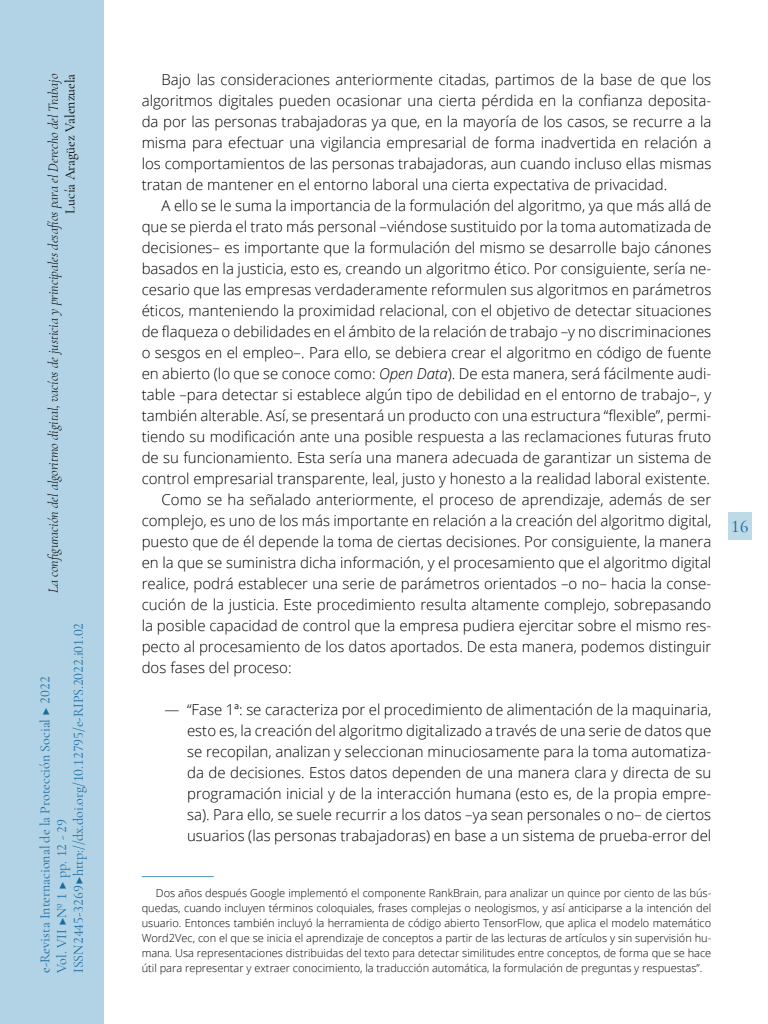
<style>
.page{position:relative;width:768px;height:1024px;background:#fff}
.page>*{position:absolute;margin:0;border:0;box-sizing:border-box;transform-origin:0 0}
.t1{font:500 18px "Cormorant Garamond";color:#1b6b9f}
._00_bsc{font:300 15px/21px "Open Sans";color:#000;text-align:justify}
.t2{font:14px/16.8px "Cormorant Garamond";color:#1b6b9f}
.t3{font:italic 300 14px "Cormorant Garamond";color:#000}
.t4{font:14px "Cormorant Garamond";color:#000}
.zz_notas{font:300 11px/15px "Open Sans";color:#000;text-align:justify}
.s1{font-style:italic}
</style>
<div class="page">
<hr style="left:142px;top:876px;width:72px;height:1px;background:#4b94b9">
<div style="left:0;top:0;width:103px;height:1024px;background:#b1d3e5"></div>
<div style="left:728px;top:512px;width:23px;height:28px;background:#bedae8"></div>
<p class="t3" style="left:45px;top:593px;width:521px;rotate:-90deg">La configuración del algoritmo digital, vacíos de justicia y principales desafíos para el Derecho del Trabajo</p>
<p class="t4" style="left:62px;top:214px;width:141px;rotate:-90deg">Lucía Aragüez Valenzuela</p>
<p class="t2" style="left:36px;top:973px;width:352px;rotate:-90deg">e-Revista Internacional de la Protección Social ▶ 2022<br>Vol. VII ▶Nº 1 ▶ pp. 12 - 29<br>ISSN 2445-3269 ▶ http://dx.doi.org/10.12795/e-RIPS.2022.i01.02</p>
<p class="_00_bsc" style="left:142px;top:69px;width:571px;text-indent:20px">Bajo las consideraciones anteriormente citadas, partimos de la base de que los algoritmos digitales pueden ocasionar una cierta pérdida en la confianza deposita&shy;da por las personas trabajadoras ya que, en la mayoría de los casos, se recurre a la misma para efectuar una vigilancia empresarial de forma inadvertida en relación a los comportamientos de las personas trabajadoras, aun cuando incluso ellas mismas tratan de mantener en el entorno laboral una cierta expectativa de privacidad.</p>
<p class="_00_bsc" style="left:142px;top:195px;width:571px;text-indent:20px">A ello se le suma la importancia de la formulación del algoritmo, ya que más allá de que se pierda el trato más personal –viéndose sustituido por la toma automatizada de decisiones– es importante que la formulación del mismo se desarrolle bajo cánones basados en la justicia, esto es, creando un algoritmo ético. Por consiguiente, sería ne&shy;cesario que las empresas verdaderamente reformulen sus algoritmos en parámetros éticos, manteniendo la proximidad relacional, con el objetivo de detectar situaciones de flaqueza o debilidades en el ámbito de la relación de trabajo –y no discriminaciones o sesgos en el empleo–. Para ello, se debiera crear el algoritmo en código de fuente en abierto (lo que se conoce como: <span class="s1">Open Data</span>). De esta manera, será fácilmente audi&shy;table –para detectar si establece algún tipo de debilidad en el entorno de trabajo–, y también alterable. Así, se presentará un producto con una estructura “flexible”, permi&shy;tiendo su modificación ante una posible respuesta a las reclamaciones futuras fruto de su funcionamiento. Esta sería una manera adecuada de garantizar un sistema de control empresarial transparente, leal, justo y honesto a la realidad laboral existente.</p>
<p class="_00_bsc" style="left:142px;top:489px;width:571px;text-indent:20px">Como se ha señalado anteriormente, el proceso de aprendizaje, además de ser complejo, es uno de los más importante en relación a la creación del algoritmo digital, puesto que de él depende la toma de ciertas decisiones. Por consiguiente, la manera en la que se suministra dicha información, y el procesamiento que el algoritmo digital realice, podrá establecer una serie de parámetros orientados –o no– hacia la conse&shy;cución de la justicia. Este procedimiento resulta altamente complejo, sobrepasando la posible capacidad de control que la empresa pudiera ejercitar sobre el mismo res&shy;pecto al procesamiento de los datos aportados. De esta manera, podemos distinguir dos fases del proceso:</p>
<p class="_00_bsc" style="left:187px;top:699px;width:526px;text-indent:-23px">― “Fase 1ª: se caracteriza por el procedimiento de alimentación de la maquinaria, esto es, la creación del algoritmo digitalizado a través de una serie de datos que se recopilan, analizan y seleccionan minuciosamente para la toma automatiza&shy;da de decisiones. Estos datos dependen de una manera clara y directa de su programación inicial y de la interacción humana (esto es, de la propia empre&shy;sa). Para ello, se suele recurrir a los datos –ya sean personales o no– de ciertos usuarios (las personas trabajadoras) en base a un sistema de prueba-error del</p>
<p class="zz_notas" style="left:142px;top:885px;width:571px;text-indent:14px">Dos años después Google implementó el componente RankBrain, para analizar un quince por ciento de las bús&shy;quedas, cuando incluyen términos coloquiales, frases complejas o neologismos, y así anticiparse a la intención del usuario. Entonces también incluyó la herramienta de código abierto TensorFlow, que aplica el modelo matemático Word2Vec, con el que se inicia el aprendizaje de conceptos a partir de las lecturas de artículos y sin supervisión hu&shy;mana. Usa representaciones distribuidas del texto para detectar similitudes entre conceptos, de forma que se hace</p>
<p class="zz_notas" style="left:142px;top:960px;width:562px">útil para representar y extraer conocimiento, la traducción automática, la formulación de preguntas y respuestas”.</p>
<p class="t1" style="left:731px;top:515px;width:19px">16</p>
</div>
